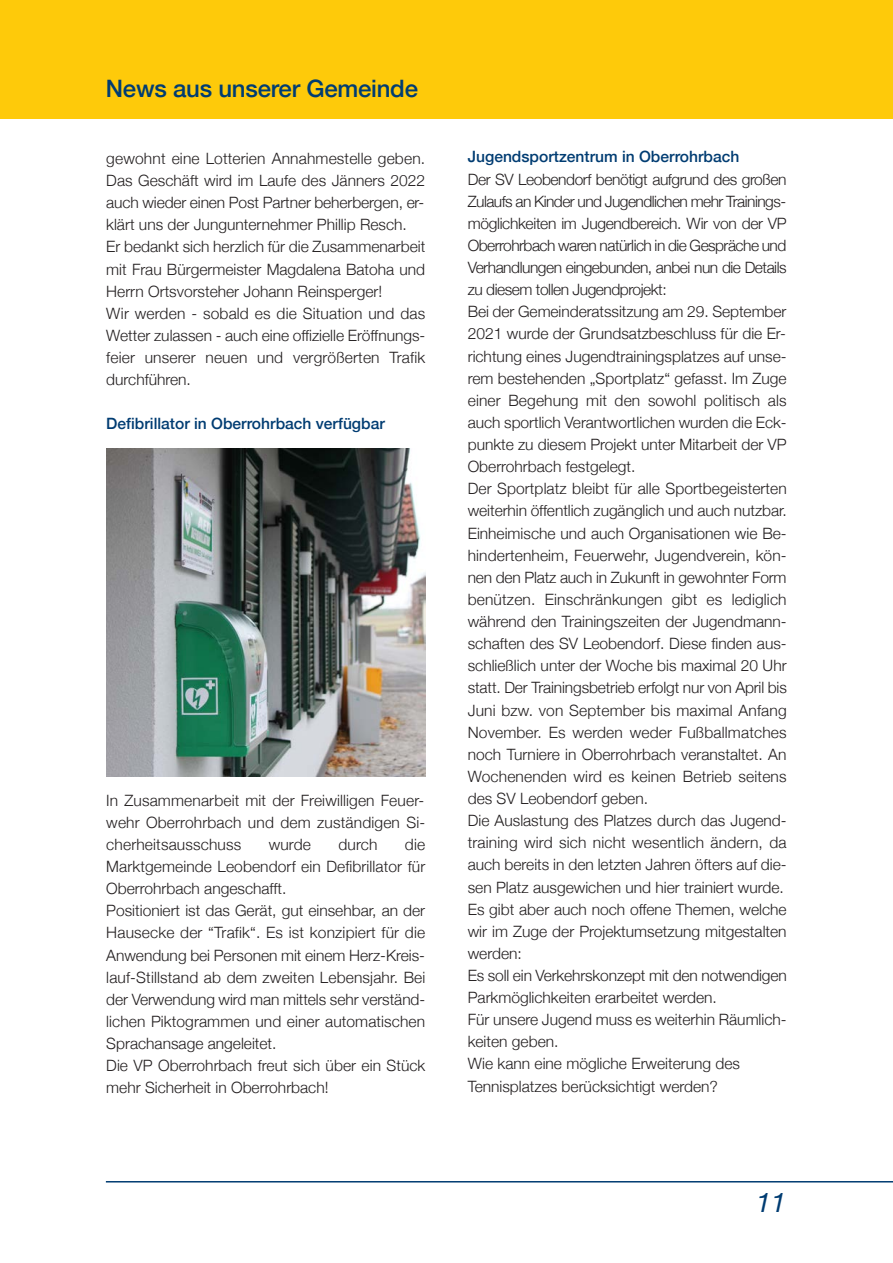
<style>
.page{position:relative;width:893px;height:1263px;background:#fff}
.page>*{position:absolute;margin:0;border:0;box-sizing:border-box;transform-origin:0 0}
.t1{font:italic 27px "Helvetica Neue";color:#003c72}
.t2{font:500 24px "Helvetica Neue";letter-spacing:-.01em;color:#003c72}
.t3{font:300 15.6px/22px "Helvetica Neue";color:#231f20}
.t4{font:500 15.6px "Helvetica Neue";color:#003c72}
</style>
<div class="page">
<div style="left:0;top:0;width:893px;height:119px;background:#feca0a"></div>
<hr style="left:106px;top:1181px;width:787px;height:1px;background:#003c72">
<img style="left:106px;top:449px;width:319px;height:327px">
<h2 class="t2" style="left:106px;top:73px;width:314px">News aus unserer Gemeinde</h2>
<p class="t3" style="left:106px;top:147px;width:321px">gewohnt eine Lotterien Annahmestelle geben.<br>Das Geschäft wird im Laufe des Jänners 2022 auch wieder einen Post Partner beherbergen, er&shy;klärt uns der Jungunternehmer Phillip Resch.<br>Er bedankt sich herzlich für die Zusammenarbeit mit Frau Bürgermeister Magdalena Batoha und Herrn Ortsvorsteher Johann Reinsperger!<br>Wir werden - sobald es die Situation und das Wetter zulassen - auch eine offizielle Eröffnungs&shy;feier unserer neuen und vergrößerten Trafik durchführen.</p>
<p class="t4" style="left:106px;top:414px;width:280px">Defibrillator in Oberrohrbach verfügbar</p>
<p class="t3" style="left:106px;top:789px;width:320px;text-align:justify">In Zusammenarbeit mit der Freiwilligen Feuer&shy;wehr Oberrohrbach und dem zuständigen Si&shy;cherheitsausschuss</p>
<p class="t3" style="left:106px;top:833px;width:321px;text-indent:299px">die Marktgemeinde Leobendorf ein Defibrillator für Oberrohrbach angeschafft.<br>Positioniert ist das Gerät, gut einsehbar, an der Hausecke der “Trafik“. Es ist konzipiert für die Anwendung bei Personen mit einem Herz-Kreis&shy;lauf-Stillstand ab dem zweiten Lebensjahr. Bei der Verwendung wird man mittels sehr verständ&shy;lichen Piktogrammen und einer automatischen Sprachansage angeleitet.<br>Die VP Oberrohrbach freut sich über ein Stück mehr Sicherheit in Oberrohrbach!</p>
<p class="t3" style="left:269px;top:833px;width:44px">wurde</p>
<p class="t3" style="left:338px;top:833px;width:41px">durch</p>
<p class="t4" style="left:468px;top:147px;width:273px">Jugendsportzentrum in Oberrohrbach</p>
<p class="t3" style="left:468px;top:168px;width:321px">Der SV Leobendorf benötigt aufgrund des großen Zulaufs an Kinder und Jugendlichen mehr Trainings&shy;möglichkeiten im Jugendbereich. Wir von der VP Oberrohrbach waren natürlich in die Gespräche und Verhandlungen eingebunden, anbei nun die Details zu diesem tollen Jugendprojekt:<br>Bei der Gemeinderatssitzung am 29. September 2021 wurde der Grundsatzbeschluss für die Er&shy;richtung eines Jugendtrainingsplatzes auf unse&shy;rem bestehenden „Sportplatz“ gefasst. Im Zuge einer Begehung mit den sowohl politisch als auch sportlich Verantwortlichen wurden die Eck&shy;punkte zu diesem Projekt unter Mitarbeit der VP Oberrohrbach festgelegt.<br>Der Sportplatz bleibt für alle Sportbegeisterten weiterhin öffentlich zugänglich und auch nutzbar.<br>Einheimische und auch Organisationen wie Be&shy;hindertenheim, Feuerwehr, Jugendverein, kön&shy;nen den Platz auch in Zukunft in gewohnter Form benützen. Einschränkungen gibt es lediglich während den Trainingszeiten der Jugendmann&shy;schaften des SV Leobendorf. Diese finden aus&shy;schließlich unter der Woche bis maximal 20 Uhr statt. Der Trainingsbetrieb erfolgt nur von April bis Juni bzw. von September bis maximal Anfang November. Es werden weder Fußballmatches noch Turniere in Oberrohrbach veranstaltet. An Wochenenden wird es keinen Betrieb seitens des SV Leobendorf geben.<br>Die Auslastung des Platzes durch das Jugend&shy;training wird sich nicht wesentlich ändern, da auch bereits in den letzten Jahren öfters auf die&shy;sen Platz ausgewichen und hier trainiert wurde.<br>Es gibt aber auch noch offene Themen, welche wir im Zuge der Projektumsetzung mitgestalten werden:<br>Es soll ein Verkehrskonzept mit den notwendigen Parkmöglichkeiten erarbeitet werden.<br>Für unsere Jugend muss es weiterhin Räumlich&shy;keiten geben.<br>Wie kann eine mögliche Erweiterung des Tennisplatzes berücksichtigt werden?</p>
<h1 class="t1" style="left:756px;top:1186px;width:32px">11</h1>
</div>
